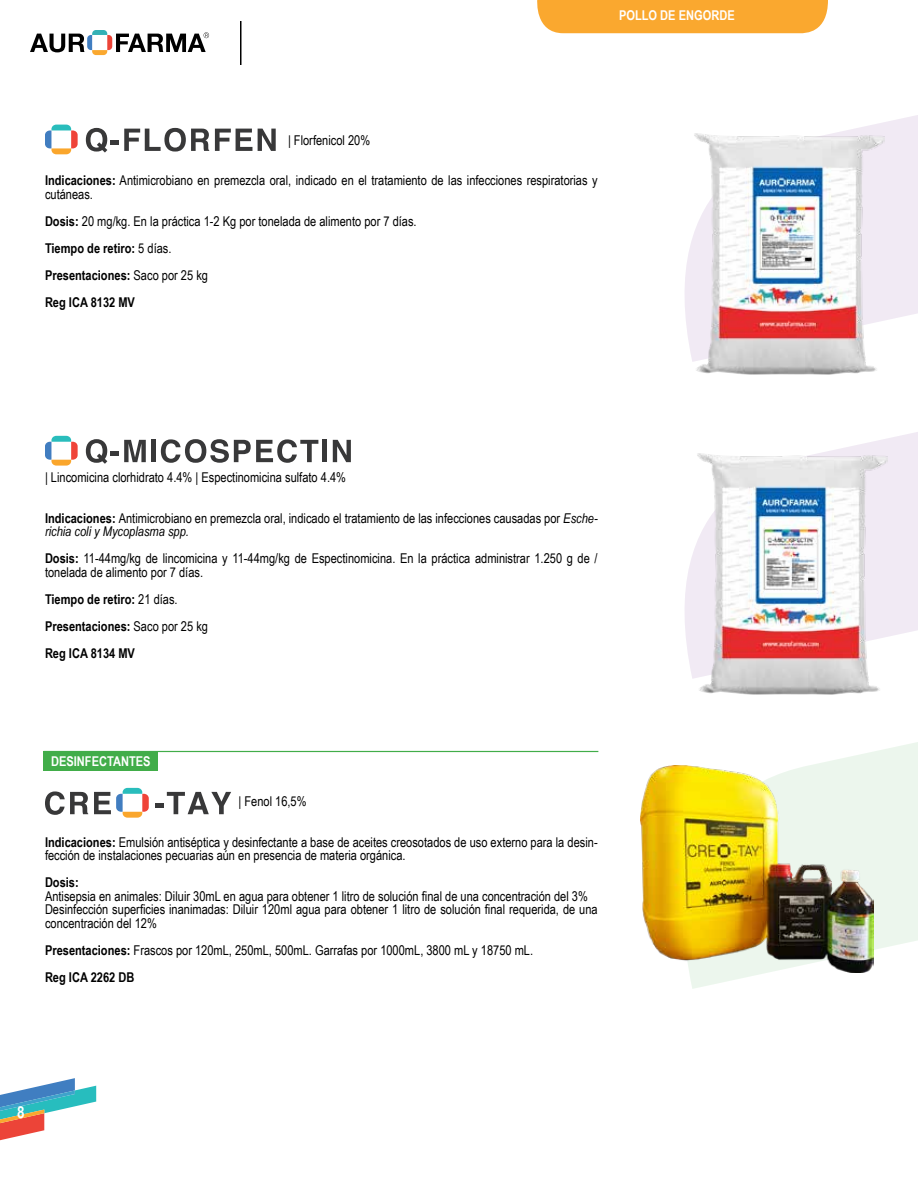
<style>
.page{position:relative;width:918px;height:1188px;background:#fff}
.page>*{position:absolute;margin:0;border:0;box-sizing:border-box;transform-origin:0 0}
.t1{font:700 16.5px "Arial Narrow";color:#fff}
.t2{font:13.5px/13.5px "Arial Narrow";color:#000}
.t3{font:700 13.5px/27px "Arial Narrow";color:#000}
.t4{font:700 13.5px "Arial Narrow";color:#fff}
.s1{font-weight:700}
.s2{font-style:italic}
.s3{font-weight:400}
</style>
<div class="page">
<svg style="left:0;top:1078px;width:96px;height:62px"></svg>
<svg style="left:30px;top:30px;width:179px;height:25px"></svg>
<hr style="left:240px;top:21px;width:2px;height:44px;background:#000">
<div style="left:537px;top:0;width:291px;height:33px;background:#faa82f"></div>
<div style="left:44px;top:752px;width:114px;height:19px;background:#41ad49"></div>
<hr style="left:44px;top:751px;width:554px;height:1px;background:#41ad49">
<svg style="left:685px;top:115px;width:233px;height:247px;fill:#f1eaf4"></svg>
<svg style="left:685px;top:432px;width:233px;height:247px;fill:#f1eaf4"></svg>
<svg style="left:683px;top:742px;width:235px;height:247px;fill:#ecf6ed"></svg>
<svg style="left:86px;top:128px;width:123px;height:25px"></svg>
<svg style="left:215px;top:129px;width:37px;height:22px"></svg>
<svg style="left:258px;top:129px;width:18px;height:22px"></svg>
<svg style="left:45px;top:125px;width:33px;height:29px"></svg>
<svg style="left:86px;top:439px;width:21px;height:25px"></svg>
<div style="left:111px;top:451px;width:8px;height:5px;background:#383839"></div>
<svg style="left:124px;top:440px;width:22px;height:22px"></svg>
<div style="left:151px;top:440px;width:5px;height:22px;background:#383839"></div>
<svg style="left:161px;top:439px;width:157px;height:24px"></svg>
<div style="left:322px;top:440px;width:5px;height:22px;background:#383839"></div>
<svg style="left:333px;top:440px;width:18px;height:22px"></svg>
<svg style="left:45px;top:436px;width:33px;height:30px"></svg>
<svg style="left:45px;top:791px;width:43px;height:24px"></svg>
<svg style="left:155px;top:792px;width:76px;height:22px"></svg>
<svg style="left:94px;top:788px;width:55px;height:30px"></svg>
<img style="left:640px;top:766px;width:234px;height:206px">
<img style="left:693px;top:133px;width:191px;height:241px">
<img style="left:696px;top:453px;width:191px;height:242px">
<p class="t4" style="left:619px;top:5px;width:117px">POLLO DE ENGORDE</p>
<p class="t2" style="left:288px;top:133px;width:84px">| Florfenicol 20%</p>
<p class="t2" style="left:45px;top:173px;width:554px"><span class="s1">Indicaciones:</span> Antimicrobiano en premezcla oral, indicado en el tratamiento de las infecciones respiratorias y cutáneas.</p>
<p class="t2" style="left:45px;top:207px;width:373px;line-height:27px"><span class="s1">Dosis:</span> 20 mg/kg. En la práctica 1-2 Kg por tonelada de alimento por 7 días.<br><span class="s1">Tiempo de retiro:</span> 5 días.<br><span class="s1">Presentaciones:</span> Saco por 25 kg<br><span class="s1">Reg ICA 8132 MV</span></p>
<p class="t2" style="left:45px;top:470px;width:303px">| Lincomicina clorhidrato 4.4% | Espectinomicina sulfato 4.4%</p>
<p class="t2" style="left:45px;top:511px;width:554px"><span class="s1">Indicaciones:</span> Antimicrobiano en premezcla oral, indicado el tratamiento de las infecciones causadas por <span class="s2">Esche&shy;richia coli y Mycoplasma spp.</span></p>
<p class="t2" style="left:45px;top:551px;width:554px"><span class="s1">Dosis:</span> 11-44mg/kg de lincomicina y 11-44mg/kg de Espectinomicina. En la práctica administrar 1.250 g de / tonelada de alimento por 7 días.</p>
<p class="t3" style="left:45px;top:585px;width:165px">Tiempo de retiro: <span class="s3">21 días.<br></span>Presentaciones: <span class="s3">Saco por 25 kg<br></span>Reg ICA 8134 MV</p>
<p class="t4" style="left:51px;top:751px;width:101px">DESINFECTANTES</p>
<p class="t2" style="left:238px;top:794px;width:70px">| Fenol 16,5%</p>
<p class="t2" style="left:45px;top:835px;width:554px"><span class="s1">Indicaciones:</span> Emulsión antiséptica y desinfectante a base de aceites creosotados de uso externo para la desin&shy;fección de instalaciones pecuarias aún en presencia de materia orgánica.</p>
<p class="t3" style="left:45px;top:868px;width:35px">Dosis:</p>
<p class="t2" style="left:45px;top:889px;width:554px">Antisepsia en animales: Diluir 30mL en agua para obtener 1 litro de solución final de una concentración del 3%<br>Desinfección superficies inanimadas: Diluir 120ml agua para obtener 1 litro de solución final requerida, de una concentración del 12%</p>
<p class="t2" style="left:45px;top:936px;width:490px;line-height:27px"><span class="s1">Presentaciones:</span> Frascos por 120mL, 250mL, 500mL. Garrafas por 1000mL, 3800 mL y 18750 mL.<br><span class="s1">Reg ICA 2262 DB</span></p>
<p class="t1" style="left:17px;top:1100px;width:9px">8</p>
</div>
